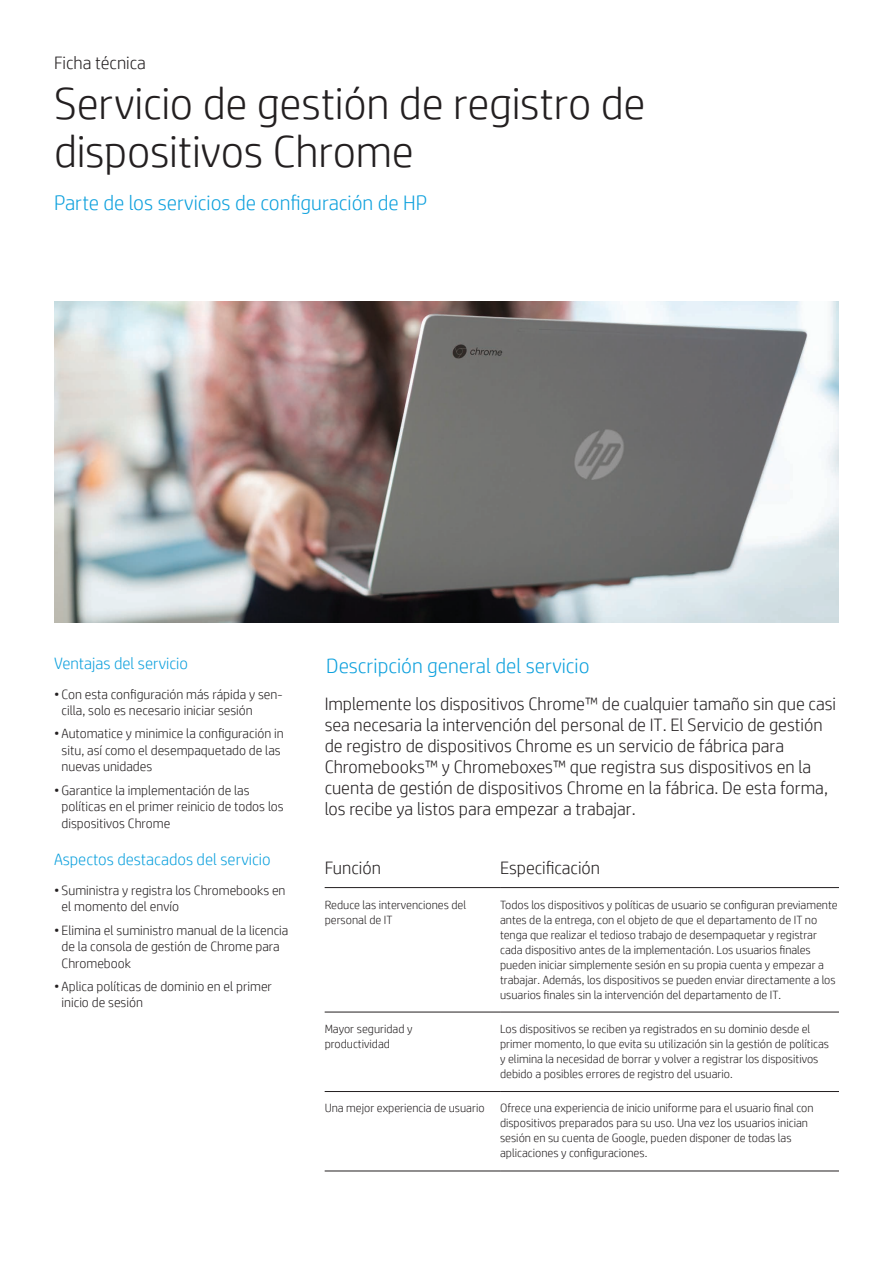
<style>
.page{position:relative;width:893px;height:1263px;background:#fff}
.page>*{position:absolute;margin:0;border:0;box-sizing:border-box;transform-origin:0 0}
.t1{font:300 45px/48px "HP Simplified";letter-spacing:-.005em;color:#231f20}
.t2{font:300 21px "HP Simplified";color:#0ca0dd}
.t3{font:300 18px/21px "HP Simplified";color:#231f20}
.t4{font:300 16.5px "HP Simplified";color:#0ca0dd}
.t5{font:300 13.5px/16.5px "HP Simplified";color:#231f20}
.t6{font:300 12px/15px "HP Simplified";color:#231f20}
</style>
<div class="page">
<img style="left:54px;top:301px;width:785px;height:321px">
<hr style="left:325px;top:1012px;width:175px;height:1px;background:#231f20">
<hr style="left:500px;top:1012px;width:339px;height:1px;background:#231f20">
<hr style="left:325px;top:1091px;width:175px;height:1px;background:#231f20">
<hr style="left:500px;top:1091px;width:339px;height:1px;background:#231f20">
<hr style="left:325px;top:1171px;width:175px;height:1px;background:#231f20">
<hr style="left:500px;top:1171px;width:339px;height:1px;background:#231f20">
<hr style="left:325px;top:887px;width:175px;height:1px;background:#231f20">
<hr style="left:500px;top:887px;width:339px;height:1px;background:#231f20">
<h3 class="t3" style="left:54px;top:51px;width:93px">Ficha técnica</h3>
<h1 class="t1" style="left:54px;top:78px;width:593px">Servicio de gestión de registro de dispositivos Chrome</h1>
<h2 class="t2" style="left:54px;top:189px;width:375px">Parte de los servicios de configuración de HP</h2>
<h3 class="t4" style="left:54px;top:652px;width:136px">Ventajas del servicio</h3>
<p class="t5" style="left:62px;top:685px;width:223px;text-indent:-8px">• Con esta configuración más rápida y sen&shy;cilla, solo es necesario iniciar sesión</p>
<p class="t5" style="left:62px;top:725px;width:224px;text-indent:-8px">• Automatice y minimice la configuración in situ, así como el desempaquetado de las nuevas unidades</p>
<p class="t5" style="left:62px;top:781px;width:224px;text-indent:-8px">• Garantice la implementación de las políticas en el primer reinicio de todos los dispositivos Chrome</p>
<h3 class="t4" style="left:54px;top:848px;width:218px">Aspectos destacados del servicio</h3>
<p class="t5" style="left:62px;top:881px;width:225px;text-indent:-8px">• Suministra y registra los Chromebooks en el momento del envío</p>
<p class="t5" style="left:62px;top:921px;width:228px;text-indent:-8px">• Elimina el suministro manual de la licencia de la consola de gestión de Chrome para<br>Chromebook</p>
<p class="t5" style="left:62px;top:977px;width:212px;text-indent:-8px">• Aplica políticas de dominio en el primer inicio de sesión</p>
<h2 class="t2" style="left:326px;top:652px;width:265px">Descripción general del servicio</h2>
<p class="t3" style="left:325px;top:693px;width:513px">Implemente los dispositivos Chrome™ de cualquier tamaño sin que casi sea necesaria la intervención del personal de IT. El Servicio de gestión de registro de dispositivos Chrome es un servicio de fábrica para Chromebooks™ y Chromeboxes™ que registra sus dispositivos en la cuenta de gestión de dispositivos Chrome en la fábrica. De esta forma, los recibe ya listos para empezar a trabajar.</p>
<h3 class="t3" style="left:325px;top:857px;width:58px">Función</h3>
<h3 class="t3" style="left:500px;top:857px;width:102px">Especificación</h3>
<p class="t6" style="left:325px;top:896px;width:143px">Reduce las intervenciones del personal de IT</p>
<p class="t6" style="left:500px;top:896px;width:339px">Todos los dispositivos y políticas de usuario se configuran previamente antes de la entrega, con el objeto de que el departamento de IT no tenga que realizar el tedioso trabajo de desempaquetar y registrar cada dispositivo antes de la implementación. Los usuarios finales pueden iniciar simplemente sesión en su propia cuenta y empezar a trabajar. Además, los dispositivos se pueden enviar directamente a los usuarios finales sin la intervención del departamento de IT.</p>
<p class="t6" style="left:325px;top:1021px;width:89px">Mayor seguridad y productividad</p>
<p class="t6" style="left:500px;top:1021px;width:331px">Los dispositivos se reciben ya registrados en su dominio desde el primer momento, lo que evita su utilización sin la gestión de políticas y elimina la necesidad de borrar y volver a registrar los dispositivos debido a posibles errores de registro del usuario.</p>
<p class="t6" style="left:325px;top:1100px;width:161px">Una mejor experiencia de usuario</p>
<p class="t6" style="left:500px;top:1100px;width:315px">Ofrece una experiencia de inicio uniforme para el usuario final con dispositivos preparados para su uso. Una vez los usuarios inician sesión en su cuenta de Google, pueden disponer de todas las aplicaciones y configuraciones.</p>
</div>
